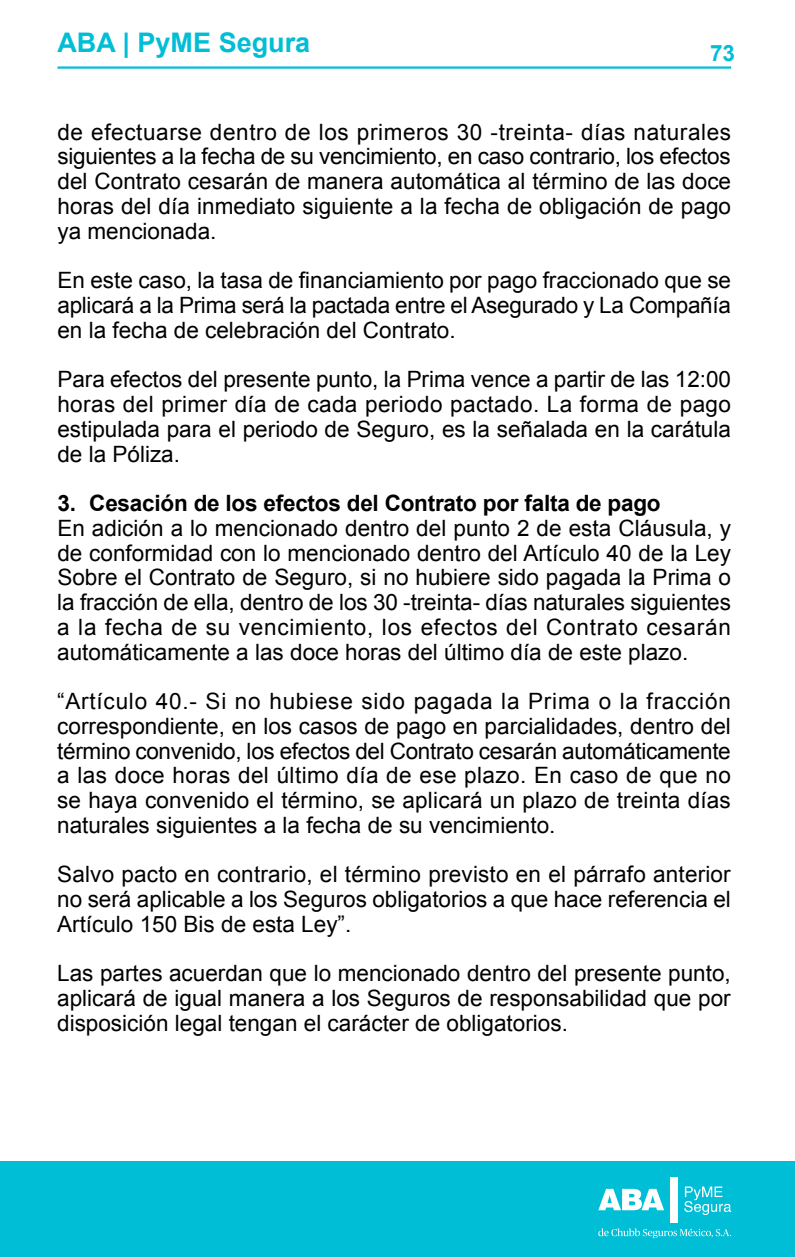
<style>
.page{position:relative;width:795px;height:1257px;background:#fff}
.page>*{position:absolute;margin:0;border:0;box-sizing:border-box;transform-origin:0 0}
.t1{font:700 27px "Arial";color:#00bed6}
.t2{font:22.5px/24.8px "Arial";color:#000;text-align:justify}
.t3{font:700 22.5px "Arial";letter-spacing:-.01em;color:#000}
.t4{font:700 22.5px "Arial";color:#00bed6}
</style>
<div class="page">
<hr style="left:57px;top:66px;width:673px;height:3px;background:#00bed6">
<div style="left:0;top:1161px;width:794px;height:95px;background:#00bed6"></div>
<svg style="left:684px;top:1186px;width:46px;height:28px"></svg>
<svg style="left:598px;top:1188px;width:65px;height:22px"></svg>
<div style="left:670px;top:1177px;width:7px;height:45px;background:#fff"></div>
<svg style="left:598px;top:1228px;width:132px;height:10px"></svg>
<p class="t1" style="left:57px;top:24px;width:254px">ABA | PyME Segura</p>
<p class="t4" style="left:709px;top:39px;width:27px">73</p>
<p class="t2" style="left:57px;top:120px;width:674px">de efectuarse dentro de los primeros 30 -treinta- días naturales siguientes a la fecha de su vencimiento, en caso contrario, los efectos del Contrato cesarán de manera automática al término de las doce horas del día inmediato siguiente a la fecha de obligación de pago ya mencionada.</p>
<p class="t2" style="left:57px;top:268px;width:674px">En este caso, la tasa de financiamiento por pago fraccionado que se aplicará a la Prima será la pactada entre el Asegurado y La Compañía en la fecha de celebración del Contrato.</p>
<p class="t2" style="left:57px;top:367px;width:674px">Para efectos del presente punto, la Prima vence a partir de las 12:00 horas del primer día de cada periodo pactado. La forma de pago estipulada para el periodo de Seguro, es la señalada en la carátula de la Póliza.</p>
<p class="t3" style="left:57px;top:488px;width:604px">3. Cesación de los efectos del Contrato por falta de pago</p>
<p class="t2" style="left:57px;top:516px;width:675px">En adición a lo mencionado dentro del punto 2 de esta Cláusula, y de conformidad con lo mencionado dentro del Artículo 40 de la Ley Sobre el Contrato de Seguro, si no hubiere sido pagada la Prima o la fracción de ella, dentro de los 30 -treinta- días naturales siguientes a la fecha de su vencimiento, los efectos del Contrato cesarán automáticamente a las doce horas del último día de este plazo.</p>
<p class="t2" style="left:57px;top:689px;width:674px">“Artículo 40.- Si no hubiese sido pagada la Prima o la fracción correspondiente, en los casos de pago en parcialidades, dentro del término convenido, los efectos del Contrato cesarán automáticamente a las doce horas del último día de ese plazo. En caso de que no se haya convenido el término, se aplicará un plazo de treinta días naturales siguientes a la fecha de su vencimiento.</p>
<p class="t2" style="left:57px;top:862px;width:674px">Salvo pacto en contrario, el término previsto en el párrafo anterior no será aplicable a los Seguros obligatorios a que hace referencia el Artículo 150 Bis de esta Ley”.</p>
<p class="t2" style="left:57px;top:961px;width:674px">Las partes acuerdan que lo mencionado dentro del presente punto, aplicará de igual manera a los Seguros de responsabilidad que por disposición legal tengan el carácter de obligatorios.</p>
</div>
